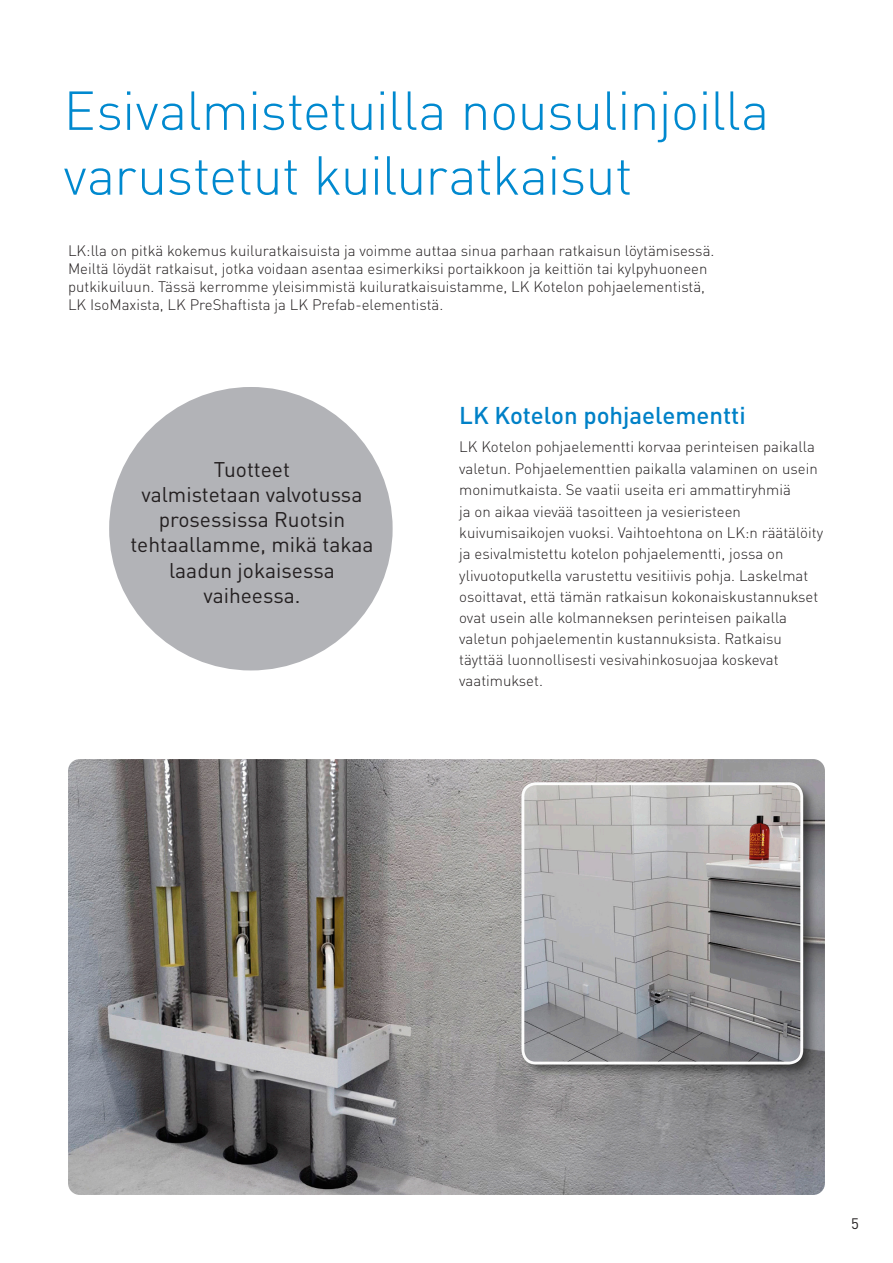
<style>
.page{position:relative;width:893px;height:1263px;background:#fff}
.page>*{position:absolute;margin:0;border:0;box-sizing:border-box;transform-origin:0 0}
.t1{font:300 54px/64.8px "DIN Pro";letter-spacing:-.015em;color:#0089cf}
.t2{font:500 24px "DIN Pro";color:#0081c7}
.t3{font:21px/25.2px "DIN Pro";color:#231f20;text-align:center}
.t4{font:300 15px/21.3px "DIN Pro";color:#231f20}
.t5{font:15px "DIN Pro";color:#231f20}
</style>
<div class="page">
<img style="left:68px;top:759px;width:757px;height:436px">
<div style="left:109px;top:387px;width:284px;height:283px;background:#b2b3b7;border-radius:50%"></div>
<h1 class="t1" style="left:63px;top:73px;width:707px">Esivalmistetuilla nousulinjoilla varustetut kuiluratkaisut</h1>
<p class="t4" style="left:68px;top:240px;width:648px;line-height:18px">LK:lla on pitkä kokemus kuiluratkaisuista ja voimme auttaa sinua parhaan ratkaisun löytämisessä.<br>Meiltä löydät ratkaisut, jotka voidaan asentaa esimerkiksi portaikkoon ja keittiön tai kylpyhuoneen putkikuiluun. Tässä kerromme yleisimmistä kuiluratkaisuistamme, LK Kotelon pohjaelementistä, LK IsoMaxista, LK PreShaftista ja LK Prefab-elementistä.</p>
<h3 class="t3" style="left:130px;top:455px;width:245px">Tuotteet<br>valmistetaan valvotussa prosessissa Ruotsin tehtaallamme, mikä takaa laadun jokaisessa vaiheessa.</h3>
<h2 class="t2" style="left:459px;top:396px;width:288px">LK Kotelon pohjaelementti</h2>
<p class="t4" style="left:459px;top:435px;width:365px">LK Kotelon pohjaelementti korvaa perinteisen paikalla valetun. Pohjaelementtien paikalla valaminen on usein monimutkaista. Se vaatii useita eri ammattiryhmiä<br>ja on aikaa vievää tasoitteen ja vesieristeen kuivumisaikojen vuoksi. Vaihtoehtona on LK:n räätälöity ja esivalmistettu kotelon pohjaelementti, jossa on ylivuotoputkella varustettu vesitiivis pohja. Laskelmat osoittavat, että tämän ratkaisun kokonaiskustannukset ovat usein alle kolmanneksen perinteisen paikalla valetun pohjaelementin kustannuksista. Ratkaisu täyttää luonnollisesti vesivahinkosuojaa koskevat vaatimukset.</p>
<p class="t5" style="left:851px;top:1212px;width:9px">5</p>
</div>
